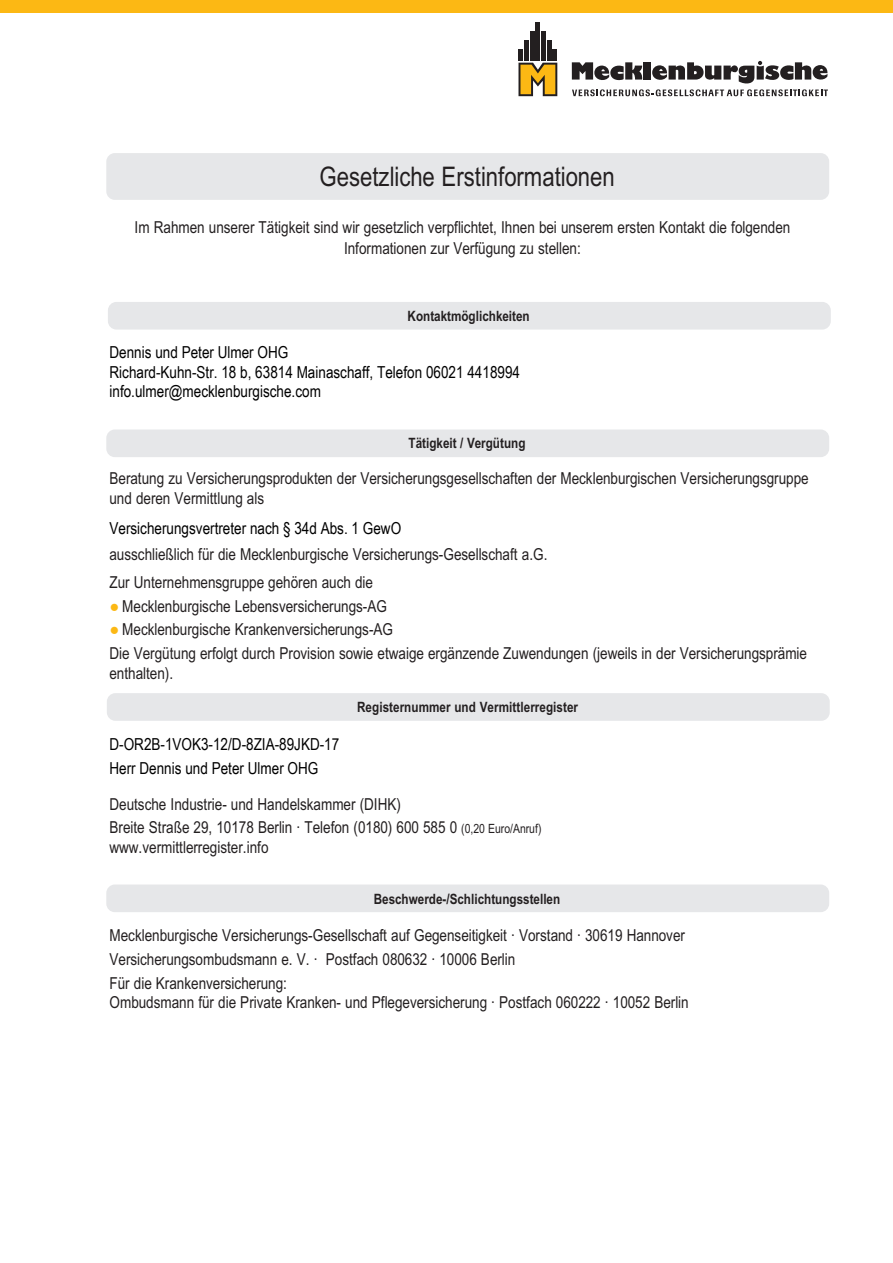
<style>
.page{position:relative;width:893px;height:1263px;background:#fff}
.page>*{position:absolute;margin:0;border:0;box-sizing:border-box;transform-origin:0 0}
.t1{font:27px "Arial Narrow MT Pro";color:#231f20}
.t2{font:16.5px/23.7px "Arial Narrow MT Pro";color:#231f20}
.t3{font:16.5px/19.5px "Arial Narrow";color:#000}
.t4{font:700 14.25px "Arial Narrow MT Pro";color:#231f20}
.s1{font-family:"Times New Roman";color:#fcb814}
.s2{font-size:12.75px}
</style>
<div class="page">
<div style="left:106px;top:153px;width:723px;height:47px;background:#e6e7e9;border-radius:9px"></div>
<div style="left:108px;top:302px;width:723px;height:28px;background:#e6e7e9;border-radius:9px"></div>
<div style="left:107px;top:693px;width:723px;height:28px;background:#e6e7e9;border-radius:9px"></div>
<div style="left:106px;top:884px;width:723px;height:28px;background:#e6e7e9;border-radius:9px"></div>
<div style="left:106px;top:429px;width:723px;height:28px;background:#e6e7e9;border-radius:9px"></div>
<svg style="left:518px;top:63px;width:39px;height:33px"></svg>
<div style="left:518px;top:49px;width:5px;height:12px;background:#231f20"></div>
<div style="left:524px;top:40px;width:5px;height:21px;background:#231f20"></div>
<div style="left:530px;top:31px;width:5px;height:30px;background:#231f20"></div>
<hr style="left:536px;top:23px;width:4px;height:38px;background:#231f20">
<div style="left:541px;top:31px;width:5px;height:30px;background:#231f20"></div>
<div style="left:547px;top:40px;width:5px;height:21px;background:#231f20"></div>
<hr style="left:553px;top:49px;width:4px;height:12px;background:#231f20">
<svg style="left:572px;top:61px;width:256px;height:35px"></svg>
<div style="left:0;top:0;width:893px;height:13px;background:#fcb814"></div>
<h1 class="t1" style="left:320px;top:160px;width:297px">Gesetzliche Erstinformationen</h1>
<p class="t2" style="left:135px;top:217px;width:657px;line-height:21px;text-align:center">Im Rahmen unserer Tätigkeit sind wir gesetzlich verpflichtet, Ihnen bei unserem ersten Kontakt die folgenden<br>Informationen zur Verfügung zu stellen:</p>
<p class="t4" style="left:408px;top:307px;width:124px">Kontaktmöglichkeiten</p>
<p class="t3" style="left:110px;top:343px;width:412px">Dennis und Peter Ulmer OHG<br>Richard-Kuhn-Str. 18 b, 63814 Mainaschaff, Telefon 06021 4418994 info.ulmer@mecklenburgische.com</p>
<p class="t4" style="left:409px;top:435px;width:119px">Tätigkeit / Vergütung</p>
<p class="t2" style="left:109px;top:469px;width:701px;line-height:19.5px">Beratung zu Versicherungsprodukten der Versicherungsgesellschaften der Mecklenburgischen Versicherungsgruppe und deren Vermittlung als</p>
<p class="t3" style="left:110px;top:518px;width:293px">Versicherungsvertreter nach § 34d Abs. 1 GewO</p>
<p class="t2" style="left:109px;top:540px;width:440px;line-height:28px">ausschließlich für die Mecklenburgische Versicherungs-Gesellschaft a.G.<br>Zur Unternehmensgruppe gehören auch die</p>
<p class="t2" style="left:109px;top:594px;width:279px"><span class="s1">●</span> Mecklenburgische Lebensversicherungs-AG</p>
<p class="t2" style="left:109px;top:617px;width:699px"><span class="s1">●</span> Mecklenburgische Krankenversicherungs-AG<br>Die Vergütung erfolgt durch Provision sowie etwaige ergänzende Zuwendungen (jeweils in der Versicherungsprämie</p>
<p class="t2" style="left:109px;top:661px;width:65px">enthalten).</p>
<p class="t3" style="left:110px;top:732px;width:231px;line-height:24px">D-OR2B-1VOK3-12/D-8ZIA-89JKD-17<br>Herr Dennis und Peter Ulmer OHG</p>
<p class="t4" style="left:357px;top:698px;width:223px">Registernummer und Vermittlerregister</p>
<p class="t2" style="left:109px;top:792px;width:433px">Deutsche Industrie- und Handelskammer (DIHK)<br>Breite Straße 29, 10178 Berlin · Telefon (0180) 600 585 0 <span class="s2">(0,20 Euro/Anruf)</span></p>
<p class="t2" style="left:109px;top:835px;width:160px">www.vermittlerregister.info</p>
<p class="t4" style="left:374px;top:890px;width:188px">Beschwerde-/Schlichtungsstellen</p>
<p class="t2" style="left:109px;top:923px;width:577px">Mecklenburgische Versicherungs-Gesellschaft auf Gegenseitigkeit · Vorstand · 30619 Hannover<br>Versicherungsombudsmann e. V. · Postfach 080632 · 10006 Berlin<br>Für die Krankenversicherung:</p>
<p class="t2" style="left:109px;top:990px;width:581px">Ombudsmann für die Private Kranken- und Pflegeversicherung · Postfach 060222 · 10052 Berlin</p>
</div>
